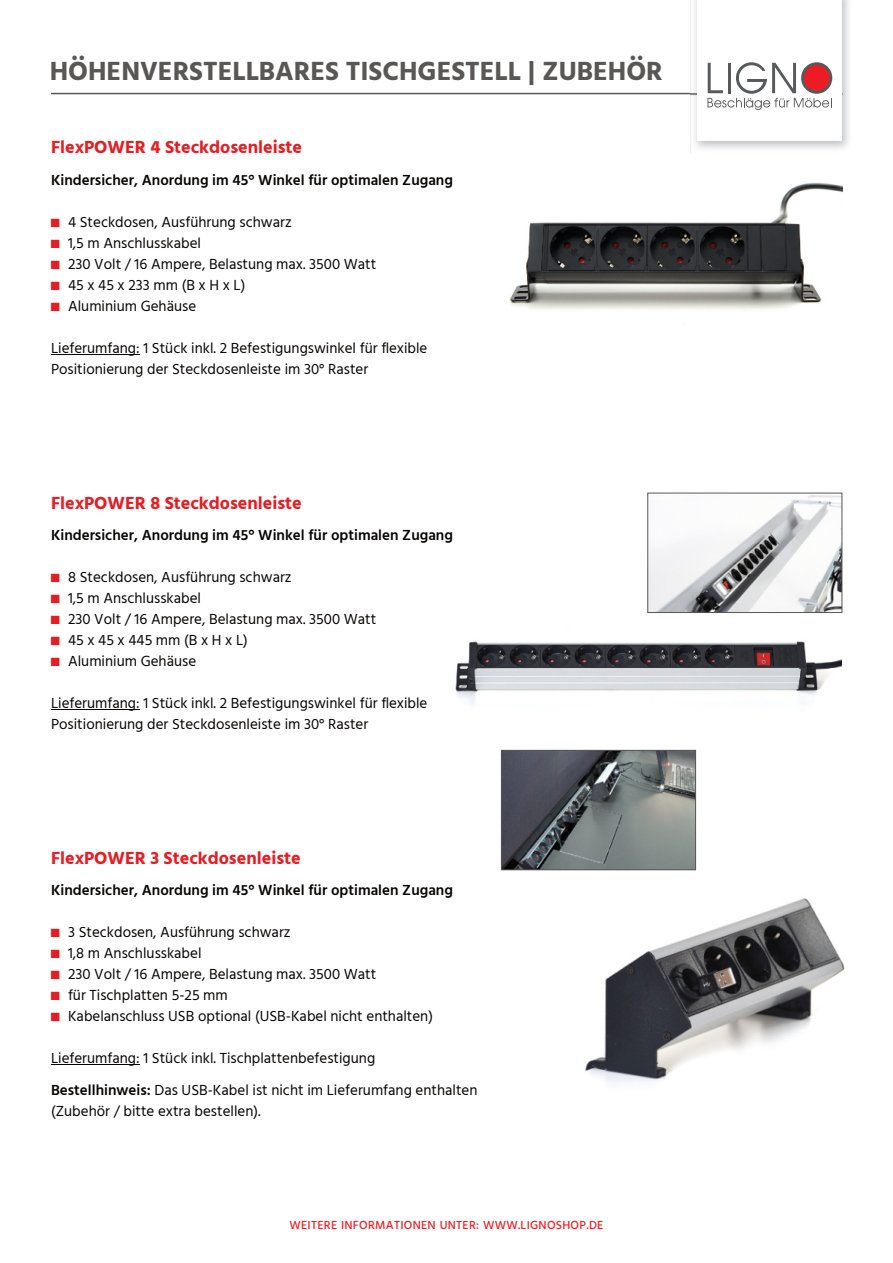
<style>
.page{position:relative;width:893px;height:1263px;background:#fff}
.page>*{position:absolute;margin:0;border:0;box-sizing:border-box;transform-origin:0 0}
.t1{font:700 27px "Hind";color:#595756}
.t2{font:700 18px "Hind";color:#e31e25}
.t3{font:15px/21px "Hind";color:#070504}
.t4{font:600 15px "Hind";color:#070504}
.t5{font:500 12px "Hind";letter-spacing:.025em;color:#ed1c24}
.s1{color:#e31e25}
.s2{font-weight:600}
</style>
<div class="page">
<hr style="left:51px;top:93px;width:791px;height:1px;background:#58595b">
<img style="left:690px;top:0;width:159px;height:152px">
<div style="left:697px;top:0;width:145px;height:141px;background:#fff"></div>
<svg style="left:707px;top:62px;width:125px;height:48px"></svg>
<img style="left:509px;top:182px;width:333px;height:129px">
<img style="left:455px;top:641px;width:387px;height:64px">
<img style="left:585px;top:898px;width:260px;height:184px">
<hr style="left:51px;top:709px;width:89px;height:1px;background:#070504">
<hr style="left:51px;top:354px;width:89px;height:1px;background:#070504">
<hr style="left:51px;top:1064px;width:89px;height:1px;background:#070504">
<img style="left:649px;top:495px;width:191px;height:116px">
<div style="left:647px;top:493px;width:195px;height:120px;border:1px solid #585756"></div>
<img style="left:503px;top:752px;width:191px;height:116px">
<div style="left:501px;top:750px;width:195px;height:120px;border:1px solid #585756"></div>
<h1 class="t1" style="left:50px;top:55px;width:615px">HÖHENVERSTELLBARES TISCHGESTELL | ZUBEHÖR</h1>
<p class="t2" style="left:51px;top:136px;width:253px">FlexPOWER 4 Steckdosenleiste</p>
<p class="t4" style="left:51px;top:171px;width:403px">Kindersicher, Anordung im 45° Winkel für optimalen Zugang</p>
<p class="t3" style="left:51px;top:212px;width:327px"><span class="s1">◼</span> 4 Steckdosen, Ausführung schwarz<br><span class="s1">◼</span> 1,5 m Anschlusskabel<br><span class="s1">◼</span> 230 Volt / 16 Ampere, Belastung max. 3500 Watt <span class="s1">◼</span> 45x45x233mm(BxHxL)<br><span class="s1">◼</span> Aluminium Gehäuse</p>
<p class="t3" style="left:51px;top:338px;width:378px">Lieferumfang: 1 Stück inkl. 2 Befestigungswinkel für flexible<br>Positionierung der Steckdosenleiste im 30° Raster</p>
<p class="t2" style="left:51px;top:492px;width:252px">FlexPOWER 8 Steckdosenleiste</p>
<p class="t4" style="left:51px;top:526px;width:403px">Kindersicher, Anordung im 45° Winkel für optimalen Zugang</p>
<p class="t3" style="left:51px;top:567px;width:327px"><span class="s1">◼</span> 8 Steckdosen, Ausführung schwarz<br><span class="s1">◼</span> 1,5 m Anschlusskabel<br><span class="s1">◼</span> 230 Volt / 16 Ampere, Belastung max. 3500 Watt <span class="s1">◼</span> 45x45x445mm(BxHxL)<br><span class="s1">◼</span> Aluminium Gehäuse</p>
<p class="t3" style="left:51px;top:693px;width:378px">Lieferumfang: 1 Stück inkl. 2 Befestigungswinkel für flexible<br>Positionierung der Steckdosenleiste im 30° Raster</p>
<p class="t2" style="left:51px;top:847px;width:251px">FlexPOWER 3 Steckdosenleiste</p>
<p class="t4" style="left:51px;top:881px;width:403px">Kindersicher, Anordung im 45° Winkel für optimalen Zugang</p>
<p class="t3" style="left:51px;top:922px;width:383px"><span class="s1">◼</span> 3 Steckdosen, Ausführung schwarz<br><span class="s1">◼</span> 1,8 m Anschlusskabel<br><span class="s1">◼</span> 230 Volt / 16 Ampere, Belastung max. 3500 Watt<br><span class="s1">◼</span> für Tischplatten 5-25 mm<br><span class="s1">◼</span> Kabelanschluss USB optional (USB-Kabel nicht enthalten)</p>
<p class="t3" style="left:51px;top:1043px;width:428px;line-height:31.5px">Lieferumfang: 1 Stück inkl. Tischplattenbefestigung<br><span class="s2">Bestellhinweis:</span> Das USB-Kabel ist nicht im Lieferumfang enthalten</p>
<p class="t3" style="left:51px;top:1101px;width:211px">(Zubehör / bitte extra bestellen).</p>
<p class="t5" style="left:289px;top:1217px;width:315px">WEITERE INFORMATIONEN UNTER: WWW.LIGNOSHOP.DE</p>
</div>
